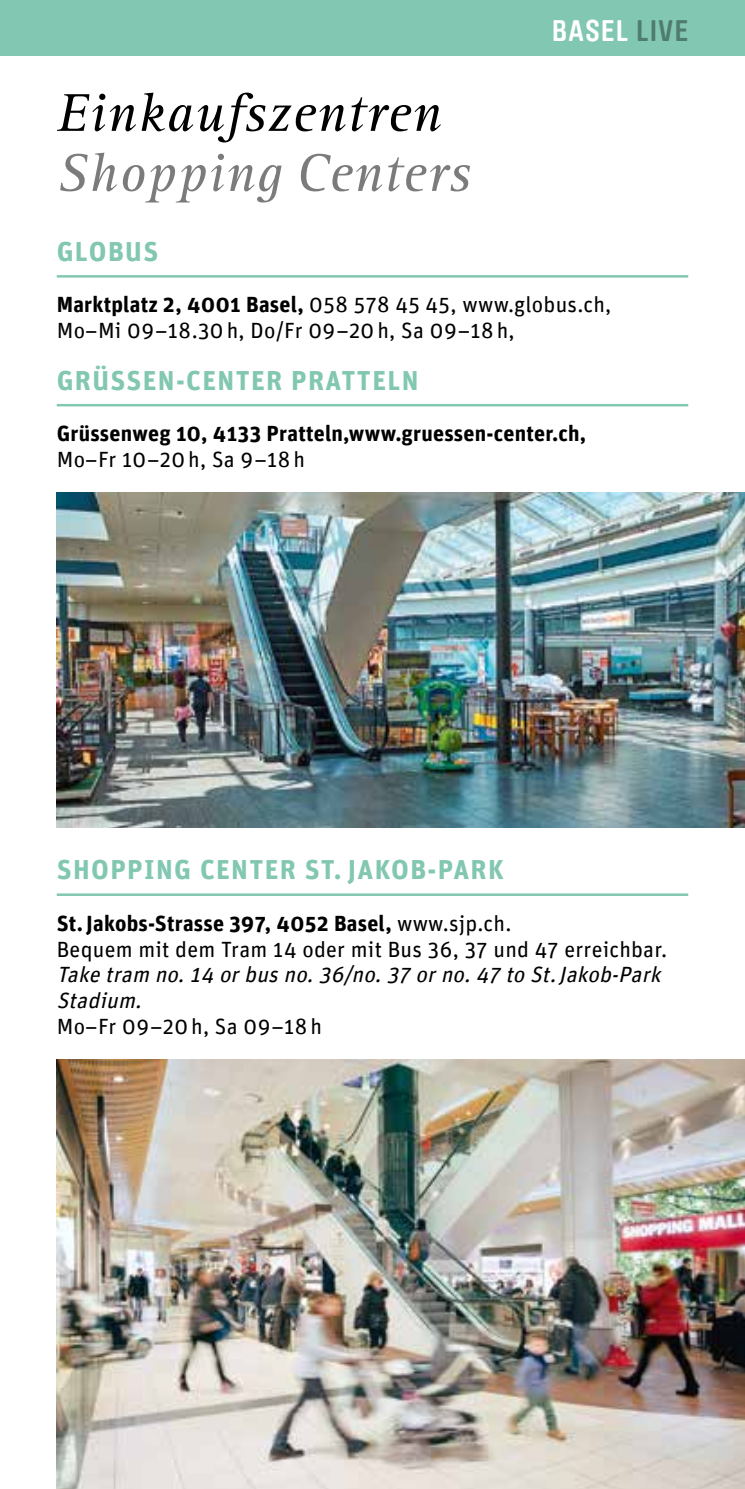
<style>
.page{position:relative;width:745px;height:1489px;background:#fff}
.page>*{position:absolute;margin:0;border:0;box-sizing:border-box;transform-origin:0 0}
.t1{font:italic 55px "Rotis Serif";letter-spacing:.02em;color:#000}
.t2{font:italic 55px "Rotis Serif";letter-spacing:.02em;color:#7c7b7b}
.t3{font:700 29.5px "Brauer Neue";letter-spacing:.05em;color:#fff}
.t4{font:700 27.5px "Unit";letter-spacing:.05em;color:#82c7b1}
.t5{font:22px/25.8px "Unit";letter-spacing:.01em;color:#000}
.t6{font:italic 22px/25.8px "Unit";color:#000}
.t7{font:700 22px "Unit";letter-spacing:.01em;color:#000}
.s1{color:#507c6e}
.s2{font-weight:700}
</style>
<div class="page">
<div style="left:0;top:0;width:744px;height:56px;background:#82c7b1"></div>
<img style="left:57px;top:493px;width:687px;height:334px">
<img style="left:57px;top:1059px;width:687px;height:429px">
<hr style="left:57px;top:275px;width:630px;height:2px;background:#82c7b1">
<hr style="left:57px;top:404px;width:630px;height:2px;background:#82c7b1">
<hr style="left:57px;top:893px;width:630px;height:2px;background:#82c7b1">
<h2 class="t3" style="left:551px;top:14px;width:137px">BASEL <span class="s1">LIVE</span></h2>
<h1 class="t1" style="left:57px;top:82px;width:386px">Einkaufszentren</h1>
<h1 class="t2" style="left:57px;top:142px;width:415px">Shopping Centers</h1>
<p class="t4" style="left:57px;top:234px;width:103px">GLOBUS</p>
<p class="t5" style="left:57px;top:291px;width:555px"><span class="s2">Marktplatz 2, 4001 Basel,</span> 058 578 45 45, www.globus.ch,<br>Mo–Mi 09–18.30h, Do/Fr 09–20h, Sa 09–18 h,</p>
<p class="t4" style="left:57px;top:363px;width:363px">GRÜSSEN-CENTER PRATTELN</p>
<p class="t7" style="left:57px;top:420px;width:530px">Grüssenweg 10, 4133 Pratteln,www.gruessen-center.ch,</p>
<p class="t5" style="left:57px;top:446px;width:249px">Mo–Fr 10–20h, Sa 9–18 h</p>
<p class="t4" style="left:57px;top:852px;width:448px">SHOPPING CENTER ST. JAKOB-PARK</p>
<p class="t5" style="left:57px;top:909px;width:611px"><span class="s2">St.Jakobs-Strasse 397, 4052 Basel,</span> www.sjp.ch.<br>Bequem mit dem Tram 14 oder mit Bus 36, 37 und 47 erreichbar.</p>
<p class="t6" style="left:57px;top:961px;width:610px">Take tram no. 14 orbus no.36/no.37 orno.47 to St.Jakob-Park<br>Stadium.</p>
<p class="t5" style="left:57px;top:1012px;width:267px">Mo–Fr 09–20h, Sa 09–18 h</p>
</div>
